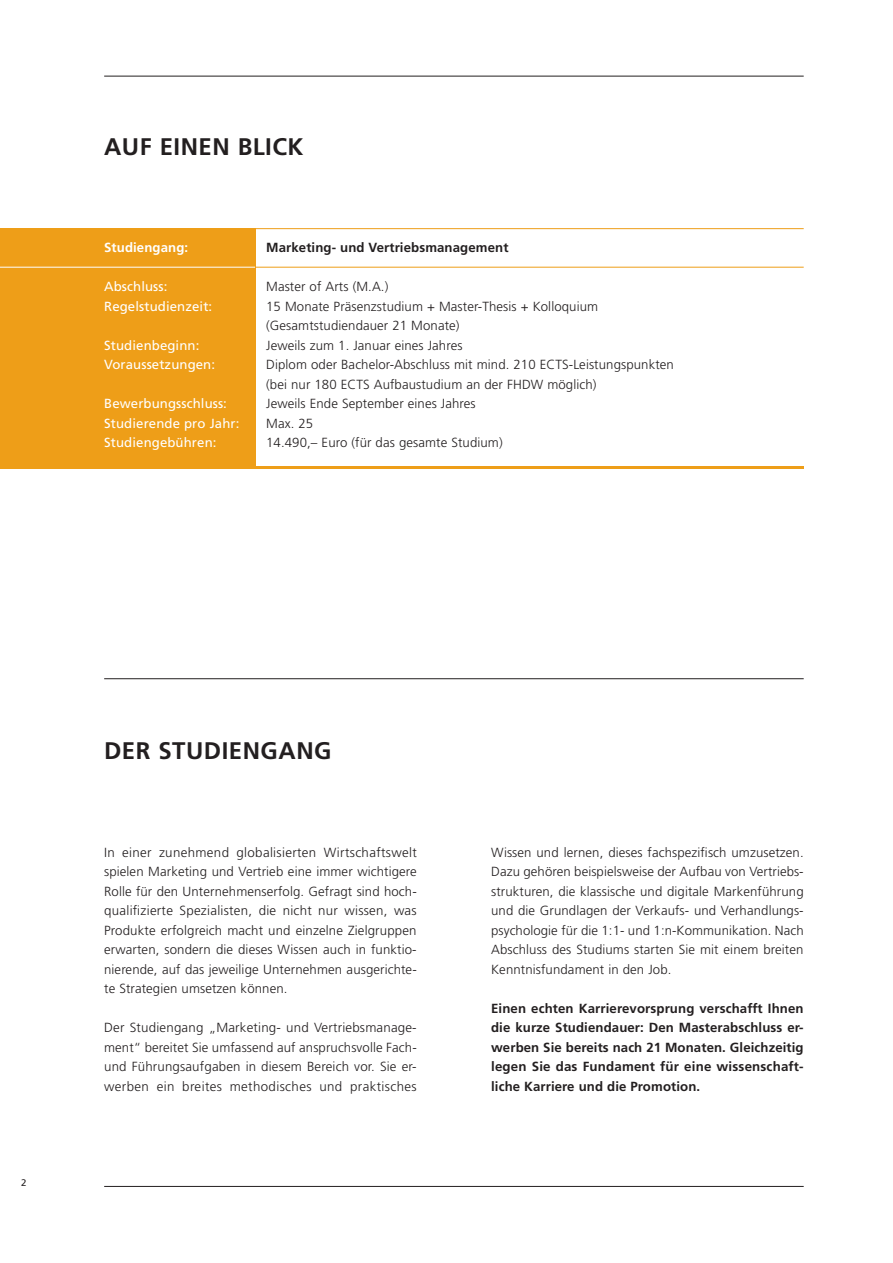
<style>
.page{position:relative;width:893px;height:1263px;background:#fff}
.page>*{position:absolute;margin:0;border:0;box-sizing:border-box;transform-origin:0 0}
.t1{font:700 24px "Frutiger";letter-spacing:.02em;color:#231f20}
.t2{font:300 13.2px/19.5px "Frutiger";letter-spacing:.01em;color:#231f20;text-align:justify}
.t3{font:700 13.2px/19.5px "Frutiger CE";letter-spacing:.01em;color:#231f20;text-align:justify}
.t4{font:13.2px "Frutiger";letter-spacing:.01em;color:#fff}
.t5{font:700 13.2px "Frutiger";letter-spacing:.01em;color:#231f20}
.t6{font:700 13.2px "Frutiger";letter-spacing:.01em;color:#fff}
.t7{font:9.6px "Frutiger";color:#231f20}
</style>
<div class="page">
<hr style="left:104px;top:678px;width:700px;height:1px;background:#231f20">
<div style="left:0;top:228px;width:255px;height:239px;background:#ee9e18"></div>
<hr style="left:0;top:267px;width:255px;height:1px;background:#fff">
<hr style="left:0;top:467px;width:804px;height:2px;background:#ee9e18">
<hr style="left:255px;top:267px;width:549px;height:1px;background:#ee9e18">
<hr style="left:255px;top:228px;width:549px;height:1px;background:#ee9e18">
<hr style="left:104px;top:76px;width:700px;height:1px;background:#231f20">
<hr style="left:104px;top:1186px;width:700px;height:1px;background:#231f20">
<h1 class="t1" style="left:104px;top:132px;width:201px">Auf einen Blick</h1>
<p class="t6" style="left:104px;top:240px;width:86px">Studiengang:</p>
<p class="t5" style="left:266px;top:240px;width:244px">Marketing- und Vertriebsmanagement</p>
<p class="t4" style="left:104px;top:279px;width:65px">Abschluss:</p>
<p class="t2" style="left:266px;top:277px;width:124px">Master of Arts (M.A.)</p>
<p class="t4" style="left:104px;top:298px;width:110px">Regelstudienzeit:</p>
<p class="t2" style="left:266px;top:296px;width:333px">15 Monate Präsenzstudium + Master-Thesis + Kolloquium (Gesamtstudiendauer 21 Monate)</p>
<p class="t4" style="left:104px;top:337px;width:97px">Studienbeginn:</p>
<p class="t2" style="left:266px;top:335px;width:198px">Jeweils zum 1. Januar eines Jahres</p>
<p class="t4" style="left:104px;top:357px;width:112px">Voraussetzungen:</p>
<p class="t2" style="left:266px;top:355px;width:409px">Diplom oder Bachelor-Abschluss mit mind. 210 ECTS-Leistungspunkten (bei nur 180 ECTS Aufbaustudium an der FHDW möglich)</p>
<p class="t4" style="left:104px;top:396px;width:124px">Bewerbungsschluss:</p>
<p class="t2" style="left:266px;top:394px;width:211px">Jeweils Ende September eines Jahres</p>
<p class="t4" style="left:104px;top:415px;width:137px">Studierende pro Jahr:</p>
<p class="t2" style="left:266px;top:413px;width:49px">Max. 25</p>
<p class="t4" style="left:104px;top:435px;width:114px">Studiengebühren:</p>
<p class="t2" style="left:266px;top:433px;width:238px">14.490,– Euro (für das gesamte Studium)</p>
<p class="t7" style="left:21px;top:1177px;width:7px">2</p>
<h1 class="t1" style="left:104px;top:737px;width:229px">Der Studiengang</h1>
<p class="t2" style="left:104px;top:842px;width:314px">In einer zunehmend globalisierten Wirtschaftswelt spielen Marketing und Vertrieb eine immer wichtigere Rolle für den Unternehmenserfolg. Gefragt sind hoch&shy;qualifizierte Spezialisten, die nicht nur wissen, was Produkte erfolgreich macht und einzelne Zielgruppen erwarten, sondern die dieses Wissen auch in funktio&shy;nierende, auf das jeweilige Unternehmen ausgerichte&shy;te Strategien umsetzen können.</p>
<p class="t2" style="left:104px;top:1018px;width:314px">Der Studiengang „Marketing- und Vertriebsmanage&shy;ment“ bereitet Sie umfassend auf anspruchsvolle Fach&shy;und Führungsaufgaben in diesem Bereich vor. Sie er&shy;werben ein breites methodisches und praktisches</p>
<p class="t2" style="left:491px;top:842px;width:314px">Wissen und lernen, dieses fachspezifisch umzusetzen.<br>Dazu gehören beispielsweise der Aufbau von Vertriebs&shy;strukturen, die klassische und digitale Markenführung und die Grundlagen der Verkaufs- und Verhandlungs&shy;psychologie für die 1:1- und 1:n-Kommunikation. Nach Abschluss des Studiums starten Sie mit einem breiten Kenntnisfundament in den Job.</p>
<p class="t3" style="left:491px;top:998px;width:314px">Einen echten Karrierevorsprung verschafft Ihnen die kurze Studiendauer: Den Masterabschluss er&shy;werben Sie bereits nach 21 Monaten. Gleichzeitig legen Sie das Fundament für eine wissenschaft&shy;liche Karriere und die Promotion.</p>
</div>
